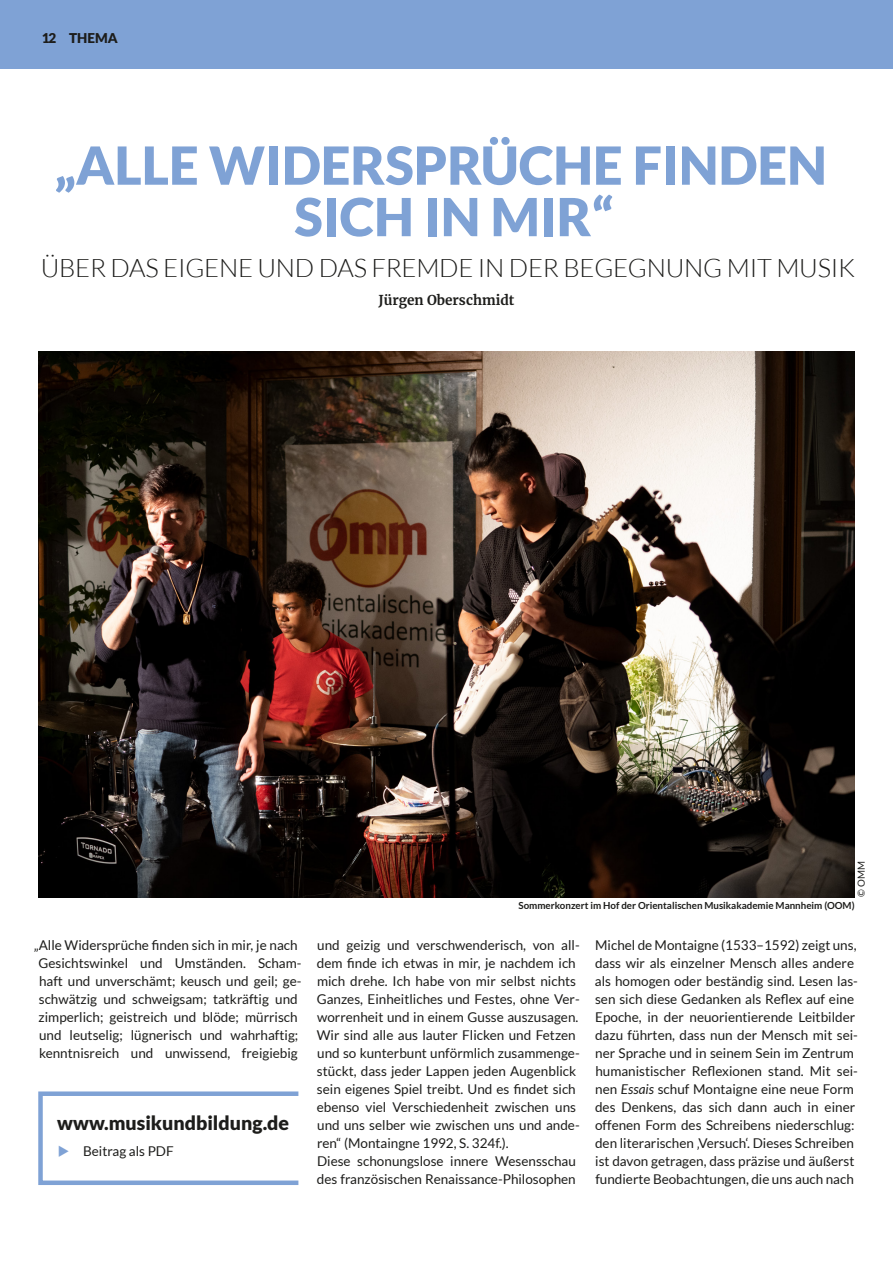
<style>
.page{position:relative;width:893px;height:1263px;background:#fff}
.page>*{position:absolute;margin:0;border:0;box-sizing:border-box;transform-origin:0 0}
.Fließtexte{font:900 52.5px "Lato";color:#7fa2d5}
.Fließtexte-2{font:300 25.5px "Lato";letter-spacing:-.01em;color:#1d1d1b}
.Fließtexte-3{font:900 19.5px "Lato";color:#1d1d1b}
.Fließtexte-4{font:13.5px/18px "Lato";color:#1d1d1b}
.Fließtexte-5{font:700 13.5px "Merriweather";color:#1d1d1b}
.t1{font:900 13.5px "Lato";color:#1d1d1b}
.Fließtexte-6{font:700 9.75px "Lato";color:#1d1d1b}
.Fließtexte-7{font:9.75px "Lato";color:#1d1d1b}
.s1{color:#7fa2d5}
.s2{font-style:italic}
</style>
<div class="page">
<div style="left:0;top:0;width:893px;height:68px;background:#7fa2d5"></div>
<img style="left:39px;top:351px;width:816px;height:546px">
<div style="left:38px;top:1091px;width:263px;height:94px;border:4px solid #7fa2d5"></div>
<p class="t1" style="left:42px;top:30px;width:77px">12 THEMA</p>
<p class="Fließtexte" style="left:54px;top:135px;width:774px">„ALLE WIDERSPRÜCHE FINDEN</p>
<p class="Fließtexte" style="left:294px;top:186px;width:320px">SICH IN MIR“</p>
<p class="Fließtexte-2" style="left:41px;top:254px;width:816px">ÜBER DAS EIGENE UND DAS FREMDE IN DER BEGEGNUNG MIT MUSIK</p>
<p class="Fließtexte-5" style="left:379px;top:291px;width:137px">Jürgen Oberschmidt</p>
<p class="Fließtexte-7" style="left:856px;top:897px;width:37px;rotate:-90deg">© OMM</p>
<p class="Fließtexte-6" style="left:518px;top:900px;width:338px">Sommerkonzert im Hof der Orientalischen Musikakademie Mannheim (OOM)</p>
<p class="Fließtexte-4" style="left:34px;top:936px;width:269px;text-align:center">„Alle Widersprüche finden sich in mir, je nach Gesichtswinkel und Umständen. Scham&shy;haft und unverschämt; keusch und geil; ge&shy;schwätzig und schweigsam; tatkräftig und zimperlich; geistreich und blöde; mürrisch und leutselig; lügnerisch und wahrhaftig; kenntnisreich und unwissend, freigiebig</p>
<p class="Fließtexte-4" style="left:317px;top:936px;width:264px">und geizig und verschwenderisch, von all&shy;dem finde ich etwas in mir, je nachdem ich mich drehe. Ich habe von mir selbst nichts Ganzes, Einheitliches und Festes, ohne Ver&shy;worrenheit und in einem Gusse auszusagen.<br>Wir sind alle aus lauter Flicken und Fetzen und so kunterbunt unförmlich zusammenge&shy;stückt, dass jeder Lappen jeden Augenblick sein eigenes Spiel treibt. Und es findet sich ebenso viel Verschiedenheit zwischen uns und uns selber wie zwischen uns und ande&shy;ren“ (Montaingne 1992, S. 324f.).</p>
<p class="Fließtexte-4" style="left:317px;top:1152px;width:261px">Diese schonungslose innere Wesensschau des französischen Renaissance-Philosophen</p>
<p class="Fließtexte-3" style="left:57px;top:1111px;width:233px">www.musikundbildung.de</p>
<p class="Fließtexte-4" style="left:58px;top:1142px;width:118px"><span class="s1">◆</span> Beitrag als PDF</p>
<p class="Fließtexte-4" style="left:595px;top:936px;width:264px">Michel de Montaigne (1533–1592) zeigt uns, dass wir als einzelner Mensch alles andere als homogen oder beständig sind. Lesen las&shy;sen sich diese Gedanken als Reflex auf eine Epoche, in der neuorientierende Leitbilder dazu führten, dass nun der Mensch mit sei&shy;ner Sprache und in seinem Sein im Zentrum humanistischer Reflexionen stand. Mit sei&shy;nen <span class="s2">Essais</span> schuf Montaigne eine neue Form des Denkens, das sich dann auch in einer offenen Form des Schreibens niederschlug: den literarischen ‚Versuch‘. Dieses Schreiben ist davon getragen, dass präzise und äußerst fundierte Beobachtungen, die uns auch nach</p>
</div>
